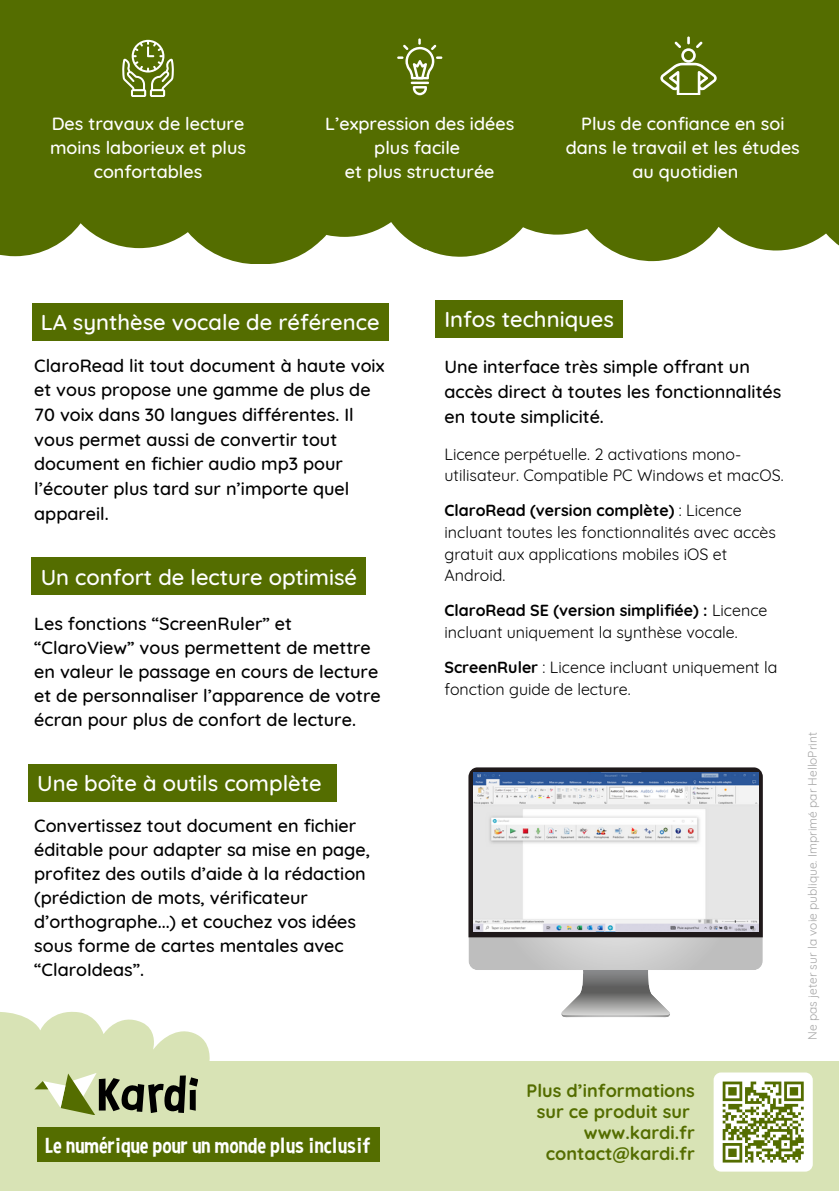
<style>
.page{position:relative;width:839px;height:1191px;background:#fff}
.page>*{position:absolute;margin:0;border:0;box-sizing:border-box;transform-origin:0 0}
.t1{font:500 22px "Quicksand";color:#fff}
.t2{font:22px "Curse Casual";color:#fff}
.t3{font:500 18px/24px "Quicksand";color:#000}
.t4{font:500 18px/24px "Quicksand";color:#fff;text-align:center}
.t5{font:700 18px/21px "Quicksand";color:#546d00;text-align:right}
.t6{font:16px/21.6px "Quicksand";color:#000}
.t7{font:12px "Quicksand";color:#a6a6a6}
.s1{font-weight:700}
</style>
<div class="page">
<div style="left:0;top:1061px;width:838px;height:130px;background:#d8e3b5"></div>
<div style="left:713px;top:1073px;width:99px;height:99px;background:#fff;border-radius:8px"></div>
<div style="left:0;top:0;width:838px;height:207px;background:#546d00"></div>
<div style="left:0;top:101px;width:426px;height:163px;background:#546d00"></div>
<svg style="left:413px;top:207px;width:425px;height:57px;fill:#546d00"></svg>
<svg style="left:122px;top:40px;width:52px;height:57px"></svg>
<div style="left:28px;top:764px;width:308px;height:38px;background:#546d00"></div>
<div style="left:435px;top:300px;width:187px;height:37px;background:#546d00"></div>
<div style="left:32px;top:304px;width:356px;height:37px;background:#546d00"></div>
<div style="left:37px;top:1128px;width:342px;height:34px;background:#546d00"></div>
<svg style="left:0;top:1011px;width:210px;height:104px"></svg>
<svg style="left:189px;top:1077px;width:9px;height:10px"></svg>
<div style="left:32px;top:558px;width:334px;height:37px;background:#546d00"></div>
<svg style="left:397px;top:38px;width:45px;height:57px"></svg>
<svg style="left:660px;top:36px;width:56px;height:59px"></svg>
<svg style="left:722px;top:1081px;width:82px;height:82px"></svg>
<svg style="left:561px;top:970px;width:109px;height:47px"></svg>
<svg style="left:468px;top:767px;width:294px;height:203px;background:#c5c5c5"></svg>
<svg style="left:468px;top:767px;width:294px;height:170px;background:#312f34"></svg>
<img style="left:473px;top:773px;width:285px;height:159px">
<h3 class="t4" style="left:50px;top:111px;width:197px">Des travaux de lecture moins laborieux et plus confortables</h3>
<p class="t4" style="left:325px;top:111px;width:190px">L’expression des idées plus facile<br>et plus structurée</p>
<p class="t4" style="left:566px;top:111px;width:235px">Plus de confiance en soi dans le travail et les études</p>
<p class="t4" style="left:632px;top:159px;width:107px">au quotidien</p>
<h3 class="t1" style="left:41px;top:308px;width:340px">LA synthèse vocale de référence</h3>
<h3 class="t1" style="left:444px;top:305px;width:171px">Infos techniques</h3>
<h1 class="t3" style="left:444px;top:354px;width:338px;line-height:25px">Une interface très simple offrant un accès direct à toutes les fonctionnalités en toute simplicité.</h1>
<h1 class="t6" style="left:444px;top:443px;width:340px">Licence perpétuelle. 2 activations mono&shy;utilisateur. Compatible PC Windows et macOS.</h1>
<h3 class="t6" style="left:444px;top:499px;width:333px"><span class="s1">ClaroRead (version complète)</span> : Licence incluant toutes les fonctionnalités avec accès gratuit aux applications mobiles iOS et Android.</h3>
<h3 class="t6" style="left:444px;top:599px;width:324px"><span class="s1">ClaroRead SE (version simplifiée) :</span> Licence incluant uniquement la synthèse vocale.</h3>
<h4 class="t6" style="left:444px;top:656px;width:334px"><span class="s1">ScreenRuler</span> : Licence incluant uniquement la fonction guide de lecture.</h4>
<h3 class="t3" style="left:34px;top:353px;width:352px;line-height:24.6px">ClaroRead lit tout document à haute voix et vous propose une gamme de plus de 70 voix dans 30 langues différentes. Il vous permet aussi de convertir tout document en fichier audio mp3 pour l’écouter plus tard sur n’importe quel appareil.</h3>
<p class="t1" style="left:41px;top:563px;width:318px">Un confort de lecture optimisé</p>
<h1 class="t3" style="left:34px;top:612px;width:348px">Les fonctions “ScreenRuler” et “ClaroView” vous permettent de mettre en valeur le passage en cours de lecture et de personnaliser l’apparence de votre écran pour plus de confort de lecture.</h1>
<p class="t1" style="left:37px;top:769px;width:286px">Une boîte à outils complète</p>
<h4 class="t3" style="left:34px;top:814px;width:337px">Convertissez tout document en fichier éditable pour adapter sa mise en page, profitez des outils d’aide à la rédaction (prédiction de mots, vérificateur d’orthographe...) et couchez vos idées sous forme de cartes mentales avec “ClaroIdeas”.</h4>
<h4 class="t2" style="left:45px;top:1133px;width:327px">Le numérique pour un monde plus inclusif</h4>
<h4 class="t5" style="left:526px;top:1080px;width:170px">Plus d’informations sur ce produit sur www.kardi.fr contact@kardi.fr</h4>
<p class="t7" style="left:804px;top:1040px;width:309px;rotate:-90deg">Ne pas jeter sur la voie publique. Imprimé par HelloPrint</p>
</div>
